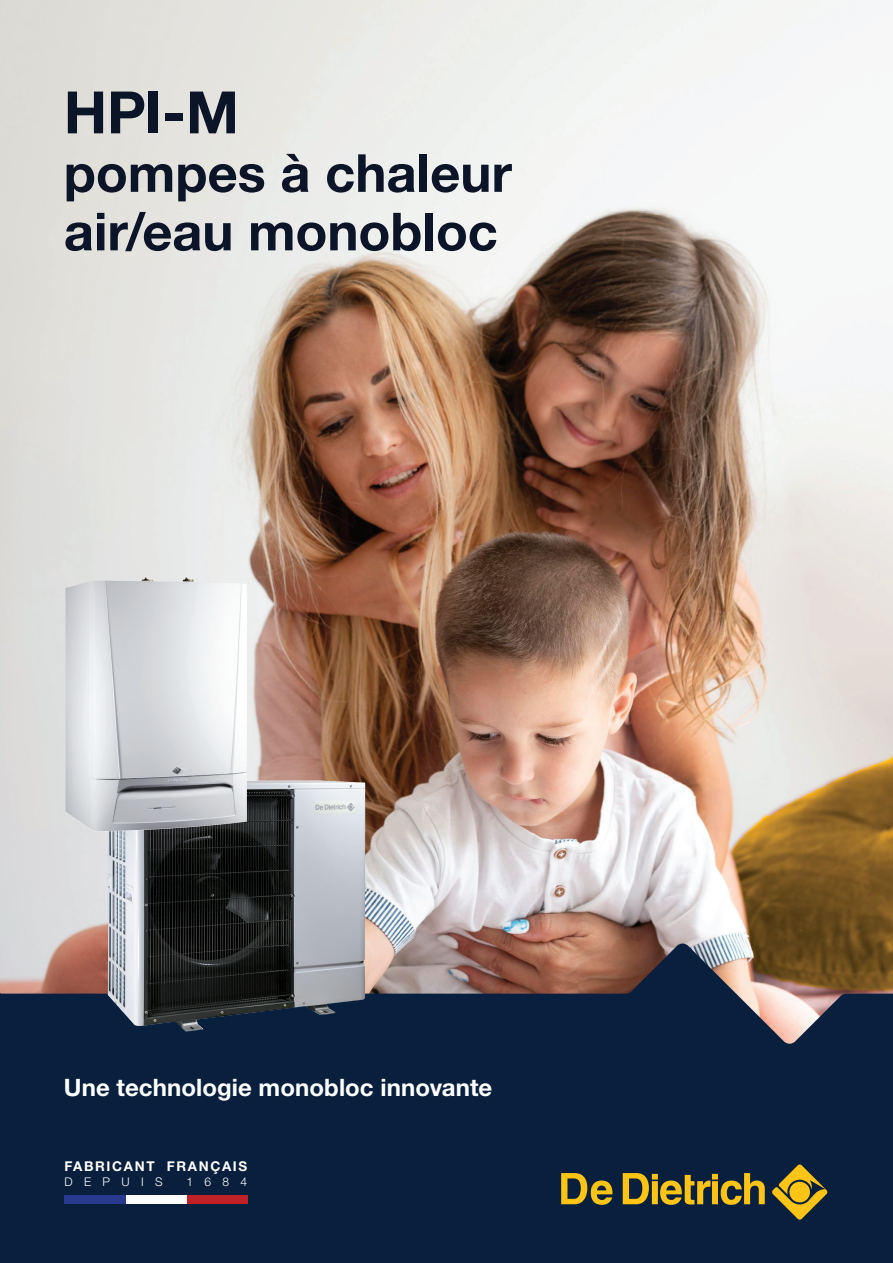
<style>
.page{position:relative;width:893px;height:1263px;background:#fff}
.page>*{position:absolute;margin:0;border:0;box-sizing:border-box;transform-origin:0 0}
.t1{font:700 58.5px "Helvetica Neue LT Std";color:#0c1527}
.t2{font:700 52.5px/58.5px "Helvetica Neue LT Std";color:#0c1527}
.t3{font:700 24px "Helvetica Neue LT Std";color:#fff}
.t4{font:700 13.5px "Helvetica Neue LT Std";letter-spacing:.12em;color:#fff}
.t5{font:300 12px "Helvetica Neue LT Std";letter-spacing:.95em;color:#fff}
</style>
<div class="page">
<img style="left:0;top:0;width:893px;height:943px">
<svg style="left:1px;top:943px;width:892px;height:320px;fill:#08203d"></svg>
<svg style="left:772px;top:1164px;width:56px;height:56px"></svg>
<svg style="left:561px;top:1173px;width:51px;height:32px"></svg>
<svg style="left:623px;top:1173px;width:142px;height:32px"></svg>
<svg style="left:0;top:943px;width:1px;height:320px"></svg>
<div style="left:65px;top:1195px;width:61px;height:8px;background:#283a90"></div>
<div style="left:187px;top:1195px;width:61px;height:8px;background:#bf2025"></div>
<div style="left:126px;top:1195px;width:61px;height:8px;background:#fff"></div>
<img style="left:107px;top:781px;width:96px;height:250px">
<img style="left:65px;top:577px;width:121px;height:246px">
<h1 class="t1" style="left:64px;top:76px;width:177px">HPI-M</h1>
<h2 class="t2" style="left:64px;top:143px;width:450px">pompes à chaleur air/eau monobloc</h2>
<p class="t3" style="left:64px;top:1072px;width:430px">Une technologie monobloc innovante</p>
<p class="t4" style="left:64px;top:1158px;width:184px">FABRICANT FRANÇAIS</p>
<p class="t5" style="left:64px;top:1175px;width:100px">DEPUIS</p>
<p class="t5" style="left:186px;top:1175px;width:62px">1684</p>
</div>
